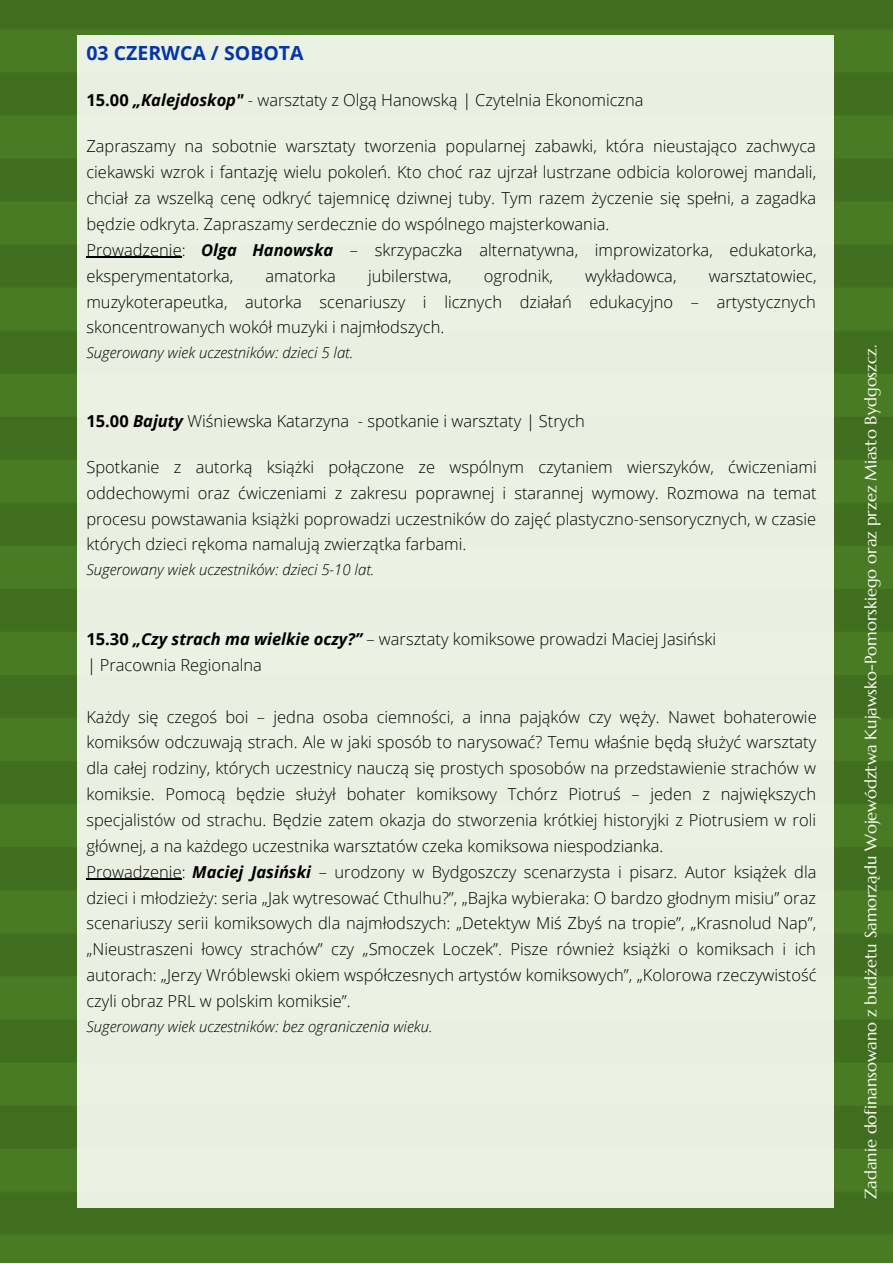
<style>
.page{position:relative;width:893px;height:1264px;background:#fff}
.page>*{position:absolute;margin:0;border:0;box-sizing:border-box;transform-origin:0 0}
.t1{font:700 19.5px "Open Sans";color:#0536a7}
.t2{font:300 16.5px/25.8px "Open Sans";color:#000;text-align:justify}
.t3{font:16.5px "Marcellus";color:#fffffa}
.t4{font:italic 300 15px "Open Sans";color:#000}
.s1{font-weight:700}
.s2{font-weight:700;font-style:italic}
.s3{font-style:italic}
</style>
<div class="page">
<img style="left:0;top:0;width:892px;height:1262px">
<div style="left:77px;top:35px;width:756px;height:1172px;background:#ebf0e3"></div>
<hr style="left:86px;top:257px;width:96px;height:1px;background:#000">
<hr style="left:86px;top:878px;width:96px;height:2px;background:#000">
<p class="t1" style="left:86px;top:39px;width:219px">03 CZERWCA / SOBOTA</p>
<p class="t2" style="left:86px;top:87px;width:558px"><span class="s1">15.00</span> <span class="s2">„Kalejdoskop"</span> - warsztaty z Olgą Hanowską <span class="s3">|</span> Czytelnia Ekonomiczna</p>
<p class="t2" style="left:86px;top:133px;width:731px">Zapraszamy na sobotnie warsztaty tworzenia popularnej zabawki, która nieustająco zachwyca ciekawski wzrok i fantazję wielu pokoleń. Kto choć raz ujrzał lustrzane odbicia kolorowej mandali, chciał za wszelką cenę odkryć tajemnicę dziwnej tuby. Tym razem życzenie się spełni, a zagadka będzie odkryta. Zapraszamy serdecznie do wspólnego majsterkowania.</p>
<p class="t2" style="left:86px;top:236px;width:731px">Prowadzenie: <span class="s2">Olga Hanowska</span> – skrzypaczka alternatywna, improwizatorka, edukatorka, eksperymentatorka,</p>
<p class="t2" style="left:265px;top:262px;width:72px">amatorka</p>
<p class="t2" style="left:368px;top:262px;width:85px">jubilerstwa,</p>
<p class="t2" style="left:484px;top:262px;width:71px">ogrodnik,</p>
<p class="t2" style="left:585px;top:262px;width:93px">wykładowca,</p>
<p class="t2" style="left:86px;top:262px;width:731px;text-indent:622px">warsztatowiec, muzykoterapeutka, autorka scenariuszy i licznych działań edukacyjno – artystycznych skoncentrowanych wokół muzyki i najmłodszych.</p>
<p class="t4" style="left:86px;top:342px;width:268px">Sugerowany wiek uczestników: dzieci 5 lat.</p>
<p class="t2" style="left:86px;top:407px;width:500px"><span class="s1">15.00</span> <span class="s2">Bajuty</span> Wiśniewska Katarzyna - spotkanie i warsztaty <span class="s3">|</span> Strych</p>
<p class="t2" style="left:86px;top:453px;width:731px">Spotkanie z autorką książki połączone ze wspólnym czytaniem wierszyków, ćwiczeniami oddechowymi oraz ćwiczeniami z zakresu poprawnej i starannej wymowy. Rozmowa na temat procesu powstawania książki poprowadzi uczestników do zajęć plastyczno-sensorycznych, w czasie których dzieci rękoma namalują zwierzątka farbami.</p>
<p class="t4" style="left:86px;top:559px;width:289px">Sugerowany wiek uczestników: dzieci 5-10 lat.</p>
<p class="t2" style="left:86px;top:625px;width:631px"><span class="s1">15.30</span> <span class="s2">„Czy strach ma wielkie oczy?”</span> – warsztaty komiksowe prowadzi Maciej Jasiński</p>
<p class="t2" style="left:86px;top:651px;width:177px"><span class="s3">|</span> Pracownia Regionalna</p>
<p class="t2" style="left:86px;top:703px;width:731px">Każdy się czegoś boi – jedna osoba ciemności, a inna pająków czy węży. Nawet bohaterowie komiksów odczuwają strach. Ale w jaki sposób to narysować? Temu właśnie będą służyć warsztaty dla całej rodziny, których uczestnicy nauczą się prostych sposobów na przedstawienie strachów w komiksie. Pomocą będzie służył bohater komiksowy Tchórz Piotruś – jeden z największych specjalistów od strachu. Będzie zatem okazja do stworzenia krótkiej historyjki z Piotrusiem w roli głównej, a na każdego uczestnika warsztatów czeka komiksowa niespodzianka.</p>
<p class="t2" style="left:86px;top:858px;width:731px">Prowadzenie: <span class="s2">Maciej Jasiński</span> – urodzony w Bydgoszczy scenarzysta i pisarz. Autor książek dla dzieci i młodzieży: seria „Jak wytresować Cthulhu?”, „Bajka wybieraka: O bardzo głodnym misiu” oraz scenariuszy serii komiksowych dla najmłodszych: „Detektyw Miś Zbyś na tropie”, „Krasnolud Nap”, „Nieustraszeni łowcy strachów” czy „Smoczek Loczek”. Pisze również książki o komiksach i ich autorach: „Jerzy Wróblewski okiem współczesnych artystów komiksowych”, „Kolorowa rzeczywistość czyli obraz PRL w polskim komiksie”.</p>
<p class="t4" style="left:86px;top:1015px;width:348px">Sugerowany wiek uczestników: bez ograniczenia wieku.</p>
<p class="t3" style="left:860px;top:1199px;width:856px;rotate:-90deg">Zadanie dofinansowano z budżetu Samorządu Województwa Kujawsko-Pomorskiego oraz przez Miasto Bydgoszcz.</p>
</div>
